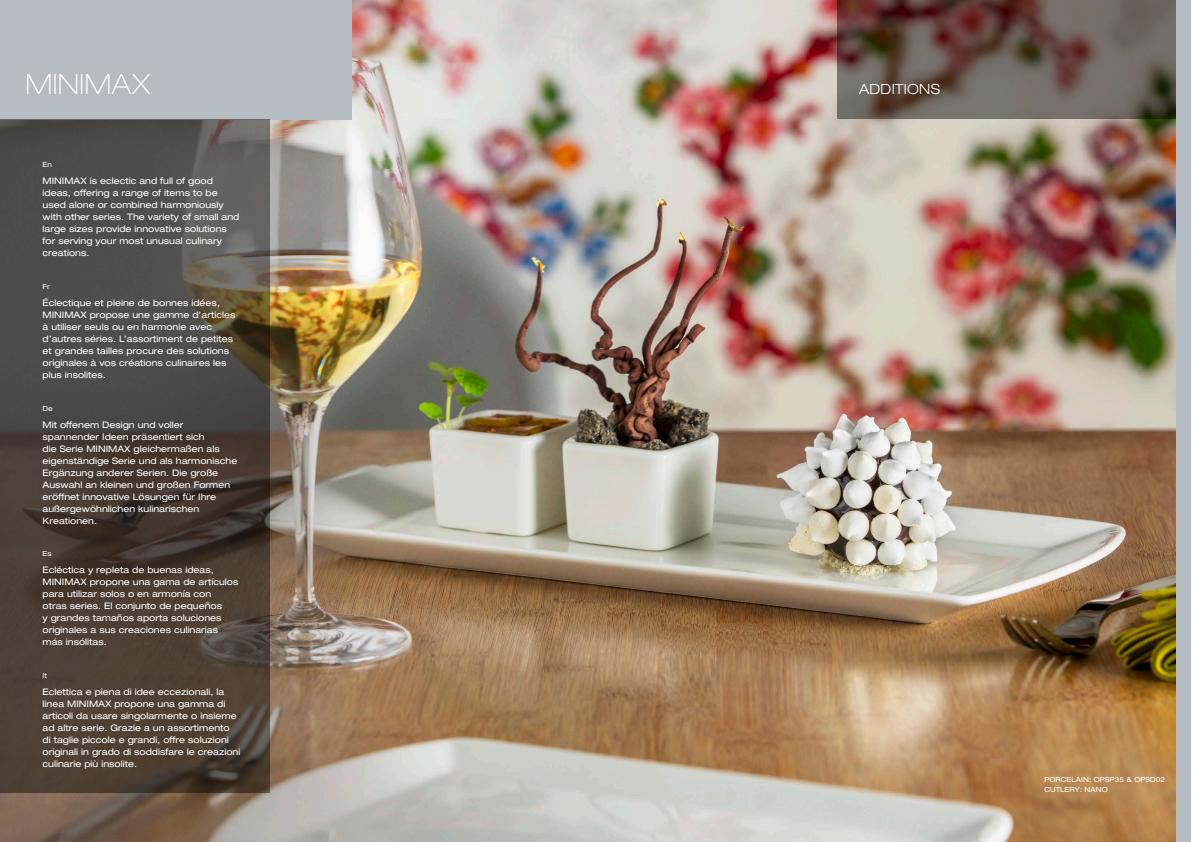
<style>
.page{position:relative;width:1191px;height:842px;background:#fff}
.page>*{position:absolute;margin:0;border:0;box-sizing:border-box;transform-origin:0 0}
.t1{font:100 expanded 28px "Helvetica Neue LT Pro";letter-spacing:.015em;color:#fff}
.t2{font:300 expanded 14px "Helvetica Neue LT Pro";letter-spacing:.01em;color:#fff}
.t3{font:expanded 9px/12px "Helvetica Neue LT Pro";color:#fff}
.t4{font:expanded 7px/10px "Helvetica Neue LT Pro";color:#fff}
</style>
<div class="page">
<img style="left:0;top:0;width:1176px;height:842px">
<svg style="left:836px;top:0;width:340px;height:119px;background:#68564f"></svg>
<div style="left:0;top:0;width:351px;height:119px;background:#b5bcc2"></div>
<div style="left:1176px;top:0;width:15px;height:842px;background:#b5bcc2"></div>
<svg style="left:0;top:119px;width:269px;height:673px;background:#4d443d"></svg>
<h1 class="t1" style="left:26px;top:67px;width:126px">MINIMAX</h1>
<h2 class="t2" style="left:859px;top:80px;width:82px">ADDITIONS</h2>
<p class="t4" style="left:43px;top:160px;width:11px">En</p>
<p class="t3" style="left:43px;top:175px;width:198px">MINIMAX is eclectic and full of good ideas, offering a range of items to be used alone or combined harmoniously with other series. The variety of small and large sizes provide innovative solutions for serving your most unusual culinary creations.</p>
<p class="t4" style="left:43px;top:281px;width:9px">Fr</p>
<p class="t3" style="left:43px;top:297px;width:194px">Éclectique et pleine de bonnes idées, MINIMAX propose une gamme d’articles à utiliser seuls ou en harmonie avec d’autres séries. L’assortiment de petites et grandes tailles procure des solutions originales à vos créations culinaires les plus insolites.</p>
<p class="t4" style="left:43px;top:403px;width:12px">De</p>
<p class="t3" style="left:43px;top:418px;width:196px">Mit offenem Design und voller spannender Ideen präsentiert sich<br>die Serie MINIMAX gleichermaßen als eigenständige Serie und als harmonische Ergänzung anderer Serien. Die große Auswahl an kleinen und großen Formen eröffnet innovative Lösungen für Ihre außergewöhnlichen kulinarischen Kreationen.</p>
<p class="t4" style="left:43px;top:549px;width:11px">Es</p>
<p class="t3" style="left:43px;top:564px;width:197px">Ecléctica y repleta de buenas ideas, MINIMAX propone una gama de artículos para utilizar solos o en armonía con<br>otras series. El conjunto de pequeños<br>y grandes tamaños aporta soluciones originales a sus creaciones culinarias más insólitas.</p>
<p class="t4" style="left:43px;top:670px;width:6px">It</p>
<p class="t3" style="left:43px;top:685px;width:199px">Eclettica e piena di idee eccezionali, la linea MINIMAX propone una gamma di articoli da usare singolarmente o insieme ad altre serie. Grazie a un assortimento<br>di taglie piccole e grandi, offre soluzioni originali in grado di soddisfare le creazioni culinarie più insolite.</p>
<p class="t4" style="left:1044px;top:775px;width:122px">PORCELAIN: OPSP35 &amp; OPSD02<br>CUTLERY: NANO</p>
</div>
